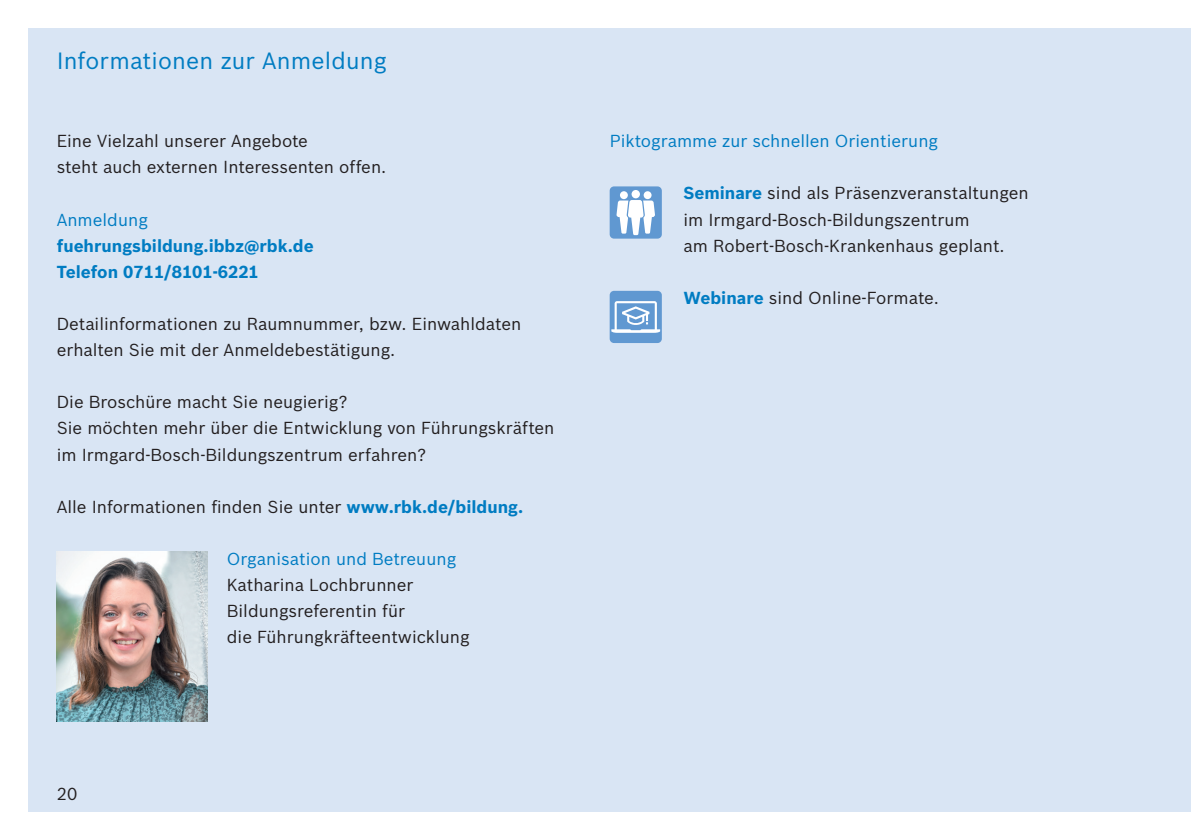
<style>
.page{position:relative;width:1191px;height:840px;background:#fff}
.page>*{position:absolute;margin:0;border:0;box-sizing:border-box;transform-origin:0 0}
.t1{font:23px "Bosch Sans";letter-spacing:.005em;color:#007cc2}
.t2{font:17px/26px "Bosch Sans";color:#231f20}
.t3{font:17px "Bosch Sans";color:#007cc2}
.t4{font:700 17px/26px "Bosch Sans";color:#007cc2}
.s1{font-weight:700;color:#007cc2}
</style>
<div class="page">
<div style="left:28px;top:28px;width:1163px;height:783px;background:#d9e5f4"></div>
<img style="left:57px;top:551px;width:150px;height:170px">
<div style="left:609px;top:291px;width:53px;height:52px;background:#6098d1;border-radius:4px"></div>
<svg style="left:611px;top:301px;width:49px;height:31px"></svg>
<div style="left:609px;top:186px;width:53px;height:52px;background:#6098d1;border-radius:4px"></div>
<div style="left:620px;top:191px;width:8px;height:8px;background:#fff;border-radius:50%"></div>
<div style="left:643px;top:191px;width:8px;height:8px;background:#fff;border-radius:50%"></div>
<svg style="left:616px;top:200px;width:39px;height:35px"></svg>
<div style="left:631px;top:190px;width:9px;height:8px;background:#fff;border-radius:50%"></div>
<h1 class="t1" style="left:57px;top:46px;width:331px">Informationen zur Anmeldung</h1>
<p class="t2" style="left:57px;top:128px;width:331px">Eine Vielzahl unserer Angebote<br>steht auch externen Interessenten offen.</p>
<p class="t3" style="left:57px;top:209px;width:93px">Anmeldung</p>
<p class="t4" style="left:57px;top:232px;width:258px">fuehrungsbildung.ibbz@rbk.de<br>Telefon 0711/8101-6221</p>
<p class="t2" style="left:57px;top:310px;width:466px">Detailinformationen zu Raumnummer, bzw. Einwahldaten erhalten Sie mit der Anmeldebestätigung.</p>
<p class="t2" style="left:57px;top:389px;width:499px">Die Broschüre macht Sie neugierig?<br>Sie möchten mehr über die Entwicklung von Führungskräften im Irmgard-Bosch-Bildungszentrum erfahren?</p>
<p class="t2" style="left:57px;top:493px;width:468px">Alle Informationen finden Sie unter <span class="s1">www.rbk.de/bildung.</span></p>
<p class="t3" style="left:227px;top:548px;width:231px">Organisation und Betreuung</p>
<p class="t2" style="left:227px;top:571px;width:244px">Katharina Lochbrunner<br>Bildungsreferentin für<br>die Führungkräfteentwicklung</p>
<p class="t2" style="left:57px;top:780px;width:22px">20</p>
<p class="t3" style="left:609px;top:130px;width:330px">Piktogramme zur schnellen Orientierung</p>
<p class="t2" style="left:683px;top:180px;width:347px"><span class="s1">Seminare</span> sind als Präsenzveranstaltungen im Irmgard-Bosch-Bildungszentrum<br>am Robert-Bosch-Krankenhaus geplant.</p>
<p class="t2" style="left:683px;top:284px;width:257px"><span class="s1">Webinare</span> sind Online-Formate.</p>
</div>
